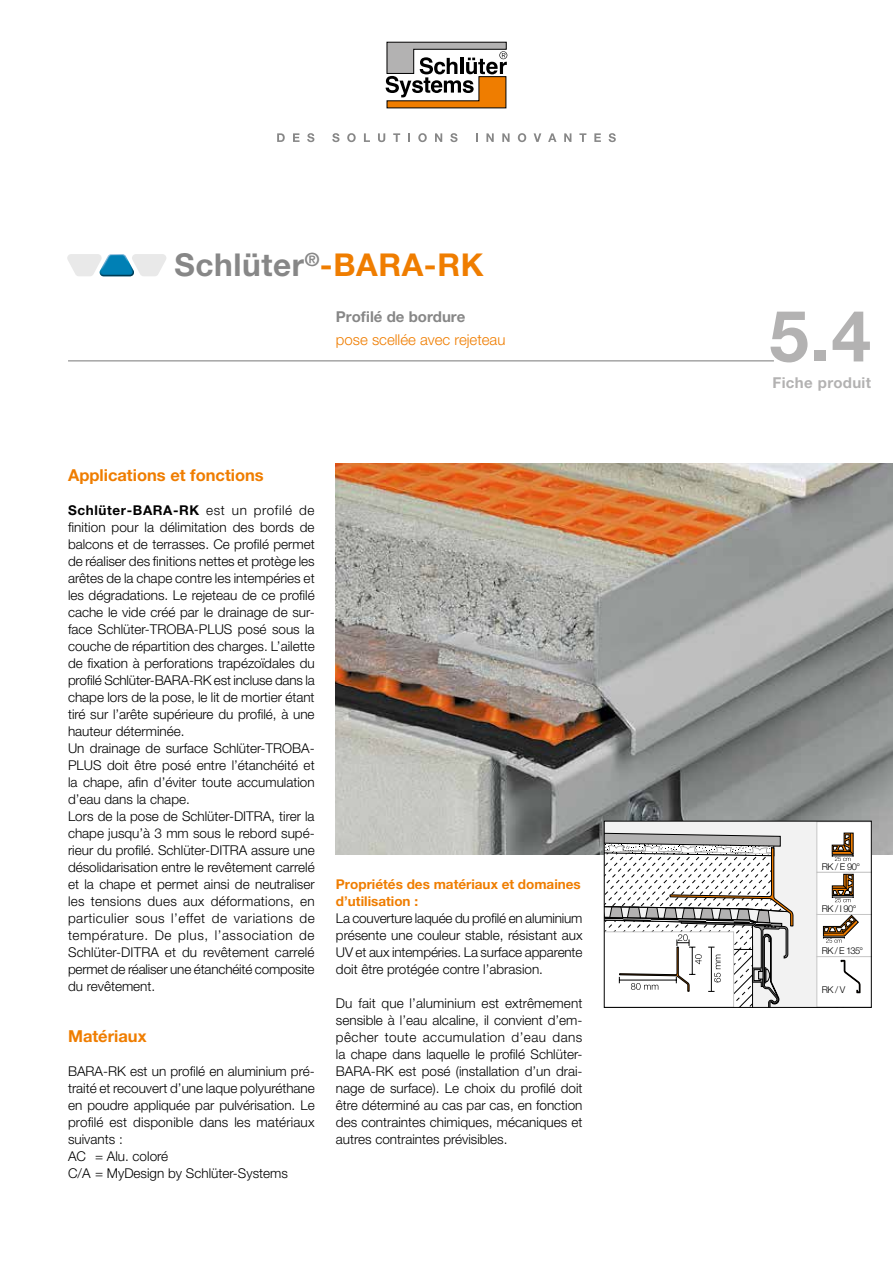
<style>
.page{position:relative;width:893px;height:1263px;background:#fff}
.page>*{position:absolute;margin:0;border:0;box-sizing:border-box;transform-origin:0 0}
.t1{font:700 71.25px "Helvetica Neue LT Pro";color:#b3b2b2}
.t2{font:700 31.5px "Helvetica Neue LT Pro";letter-spacing:.02em;color:#878787}
.t3{font:700 16.5px "Helvetica Neue LT Pro";color:#ef7d00}
.t4{font:300 15px "Helvetica Neue LT Pro";color:#ef7d00}
.t5{font:700 15px "Helvetica Neue LT Pro";color:#878787}
.t6{font:700 15px "Helvetica Neue LT Pro";letter-spacing:.02em;color:#b3b2b2}
.t7{font:300 13.5px/17px "Helvetica Neue LT Pro";color:#000}
.t8{font:700 13.5px/17px "Helvetica Neue LT Pro";color:#ef7d00}
.t9{font:300 9.45px "Helvetica Neue LT Pro";letter-spacing:-.05em;color:#000}
.s1{color:#ef7d00}
.s2{font-weight:700}
</style>
<div class="page">
<img style="left:336px;top:463px;width:557px;height:392px">
<svg style="left:386px;top:42px;width:121px;height:66px"></svg>
<svg style="left:277px;top:133px;width:8px;height:9px"></svg>
<svg style="left:293px;top:133px;width:6px;height:9px"></svg>
<svg style="left:307px;top:133px;width:7px;height:9px"></svg>
<svg style="left:332px;top:133px;width:7px;height:9px"></svg>
<svg style="left:347px;top:133px;width:9px;height:9px"></svg>
<svg style="left:364px;top:133px;width:6px;height:9px"></svg>
<svg style="left:378px;top:133px;width:7px;height:9px"></svg>
<svg style="left:393px;top:133px;width:7px;height:9px"></svg>
<svg style="left:408px;top:133px;width:2px;height:9px"></svg>
<svg style="left:418px;top:133px;width:9px;height:9px"></svg>
<svg style="left:435px;top:133px;width:7px;height:9px"></svg>
<svg style="left:450px;top:133px;width:8px;height:9px"></svg>
<svg style="left:476px;top:133px;width:2px;height:9px"></svg>
<svg style="left:486px;top:133px;width:8px;height:9px"></svg>
<svg style="left:502px;top:133px;width:8px;height:9px"></svg>
<svg style="left:518px;top:133px;width:8px;height:9px"></svg>
<svg style="left:534px;top:133px;width:7px;height:9px"></svg>
<svg style="left:548px;top:133px;width:8px;height:9px"></svg>
<svg style="left:564px;top:133px;width:7px;height:9px"></svg>
<svg style="left:579px;top:133px;width:7px;height:9px"></svg>
<svg style="left:594px;top:133px;width:7px;height:9px"></svg>
<svg style="left:609px;top:133px;width:7px;height:9px"></svg>
<hr style="left:68px;top:360px;width:706px;height:1px;background:#878787">
<svg style="left:67px;top:254px;width:99px;height:22px"></svg>
<svg style="left:606px;top:823px;width:264px;height:183px"></svg>
<div style="left:604px;top:821px;width:268px;height:187px;border:1px solid #000"></div>
<h2 class="t2" style="left:174px;top:246px;width:311px">Schlüter<sup>®</sup><span class="s1">-BARA-RK</span></h2>
<p class="t5" style="left:336px;top:307px;width:131px">Profilé de bordure</p>
<p class="t4" style="left:336px;top:330px;width:171px">pose scellée avec rejeteau</p>
<p class="t3" style="left:68px;top:464px;width:197px">Applications et fonctions</p>
<p class="t7" style="left:68px;top:501px;width:248px"><span class="s2">Schlüter-BARA-RK</span> est un profilé de finition pour la délimitation des bords de balcons et de terrasses. Ce profilé permet de réaliser des finitions nettes et protège les arêtes de la chape contre les intempéries et les dégradations. Le rejeteau de ce profilé cache le vide créé par le drainage de sur&shy;face Schlüter-TROBA-PLUS posé sous la couche de répartition des charges. L’ailette de fixation à perforations trapézoïdales du profilé Schlüter-BARA-RK est incluse dans la chape lors de la pose, le lit de mortier étant tiré sur l’arête supérieure du profilé, à une hauteur déterminée.<br>Un drainage de surface Schlüter-TROBA-PLUS doit être posé entre l’étanchéité et la chape, afin d’éviter toute accumulation d’eau dans la chape.<br>Lors de la pose de Schlüter-DITRA, tirer la chape jusqu’à 3 mm sous le rebord supé&shy;rieur du profilé. Schlüter-DITRA assure une désolidarisation entre le revêtement carrelé et la chape et permet ainsi de neutraliser les tensions dues aux déformations, en particulier sous l’effet de variations de température. De plus, l’association de Schlüter-DITRA et du revêtement carrelé permet de réaliser une étanchéité composite du revêtement.</p>
<p class="t3" style="left:68px;top:1026px;width:80px">Matériaux</p>
<p class="t7" style="left:68px;top:1062px;width:248px">BARA-RK est un profilé en aluminium pré&shy;traité et recouvert d’une laque polyuréthane en poudre appliquée par pulvérisation. Le profilé est disponible dans les matériaux suivants :<br>AC = Alu. coloré<br>C/A = MyDesign by Schlüter-Systems</p>
<p class="t8" style="left:336px;top:875px;width:246px">Propriétés des matériaux et domaines d’utilisation :</p>
<p class="t7" style="left:336px;top:909px;width:248px;text-align:justify">La couverture laquée du profilé en aluminium présente une couleur stable, résistant aux UV et aux intempéries. La surface apparente doit être protégée contre l’abrasion.</p>
<p class="t7" style="left:336px;top:994px;width:248px;text-align:justify">Du fait que l’aluminium est extrêmement sensible à l’eau alcaline, il convient d’em&shy;pêcher toute accumulation d’eau dans la chape dans laquelle le profilé Schlüter-BARA-RK est posé (installation d’un drai&shy;nage de surface). Le choix du profilé doit être déterminé au cas par cas, en fonction des contraintes chimiques, mécaniques et autres contraintes prévisibles.</p>
<h1 class="t1" style="left:769px;top:292px;width:103px">5.4</h1>
<p class="t6" style="left:773px;top:373px;width:100px">Fiche produit</p>
<p class="t9" style="left:822px;top:861px;width:40px">RK / E 90°</p>
<p class="t9" style="left:822px;top:903px;width:36px">RK / I 90°</p>
<p class="t9" style="left:822px;top:945px;width:43px">RK / E 135°</p>
<p class="t9" style="left:822px;top:984px;width:25px">RK / V</p>
</div>
